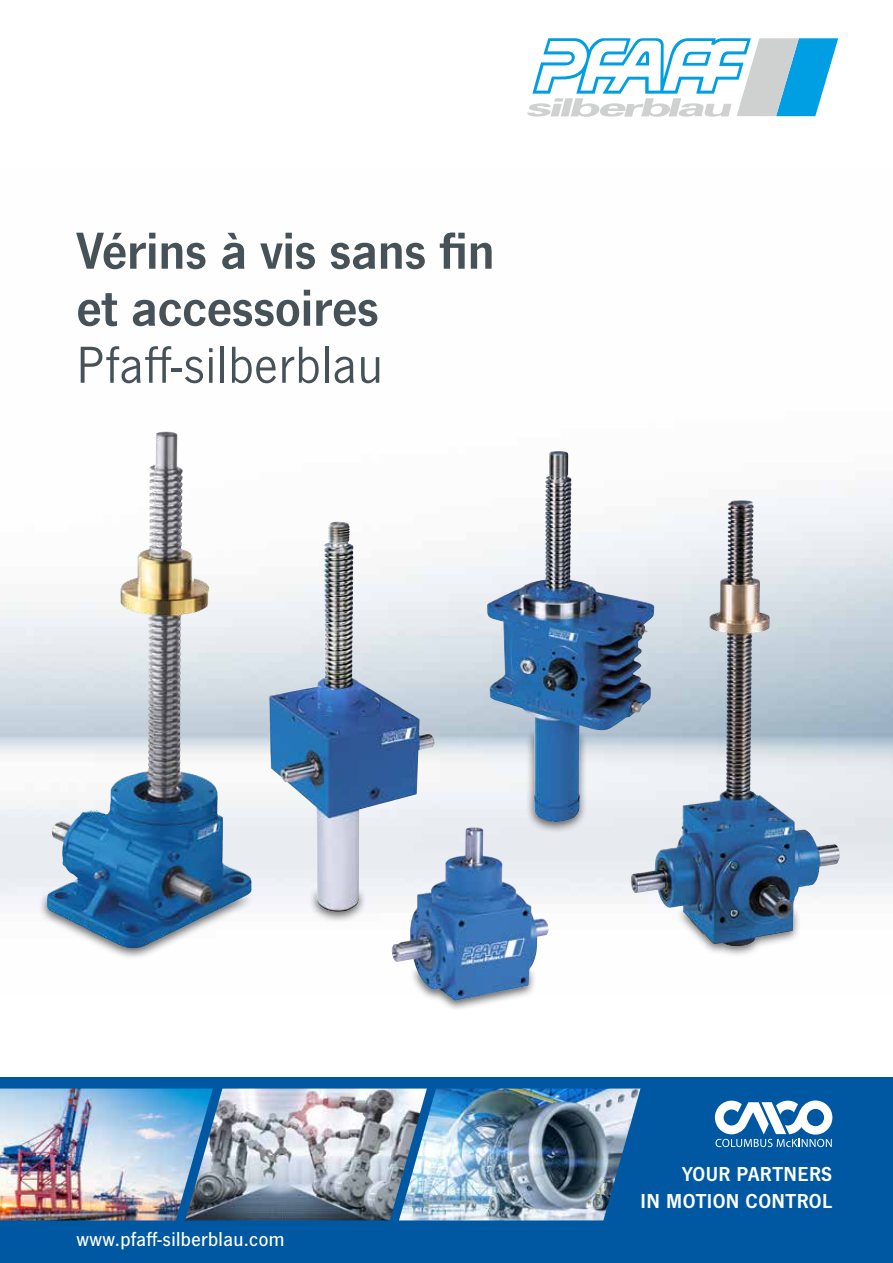
<style>
.page{position:relative;width:893px;height:1263px;background:#fff}
.page>*{position:absolute;margin:0;border:0;box-sizing:border-box;transform-origin:0 0}
.t1{font:54px/57px "News Got Dem";color:#465257}
.t2{font:54px "News Got";letter-spacing:.02em;color:#465257}
.t3{font:21px/27px "News Got Dem";letter-spacing:.02em;color:#fff;text-align:right}
.t4{font:500 21px "News Got";letter-spacing:.02em;color:#fff}
</style>
<div class="page">
<img style="left:0;top:431px;width:893px;height:521px">
<div style="left:0;top:1220px;width:893px;height:43px;background:#0058a2"></div>
<div style="left:0;top:1077px;width:893px;height:146px;background:#0058a2"></div>
<svg style="left:715px;top:1100px;width:117px;height:47px"></svg>
<svg style="left:527px;top:38px;width:311px;height:79px"></svg>
<img style="left:427px;top:1088px;width:213px;height:132px">
<img style="left:213px;top:1088px;width:214px;height:132px">
<img style="left:0;top:1088px;width:213px;height:132px">
<div style="left:38px;top:890px;width:216px;height:70px;background:#000;opacity:.6"></div>
<img style="left:47px;top:894px;width:61px;height:45px">
<img style="left:149px;top:432px;width:16px;height:51px">
<div style="left:308px;top:887px;width:60px;height:37px;background:#000;opacity:.6"></div>
<img style="left:317px;top:891px;width:42px;height:21px">
<img style="left:323px;top:522px;width:12px;height:111px">
<div style="left:409px;top:964px;width:128px;height:48px;background:#000;opacity:.6"></div>
<img style="left:392px;top:827px;width:157px;height:174px">
<div style="left:525px;top:728px;width:63px;height:106px;background:#000;opacity:.6"></div>
<img style="left:534px;top:733px;width:46px;height:89px">
<img style="left:545px;top:451px;width:7px;height:125px">
<img style="left:709px;top:500px;width:32px;height:136px">
<div style="left:675px;top:905px;width:126px;height:53px;background:#000;opacity:.6"></div>
<img style="left:683px;top:910px;width:110px;height:36px">
<p class="t1" style="left:77px;top:222px;width:420px">Vérins à vis sans fin et accessoires</p>
<p class="t2" style="left:77px;top:335px;width:308px">Pfaff-silberblau</p>
<p class="t4" style="left:77px;top:1227px;width:209px">www.pfaff-silberblau.com</p>
<p class="t3" style="left:641px;top:1161px;width:193px">YOUR PARTNERS<br>IN MOTION CONTROL</p>
</div>
